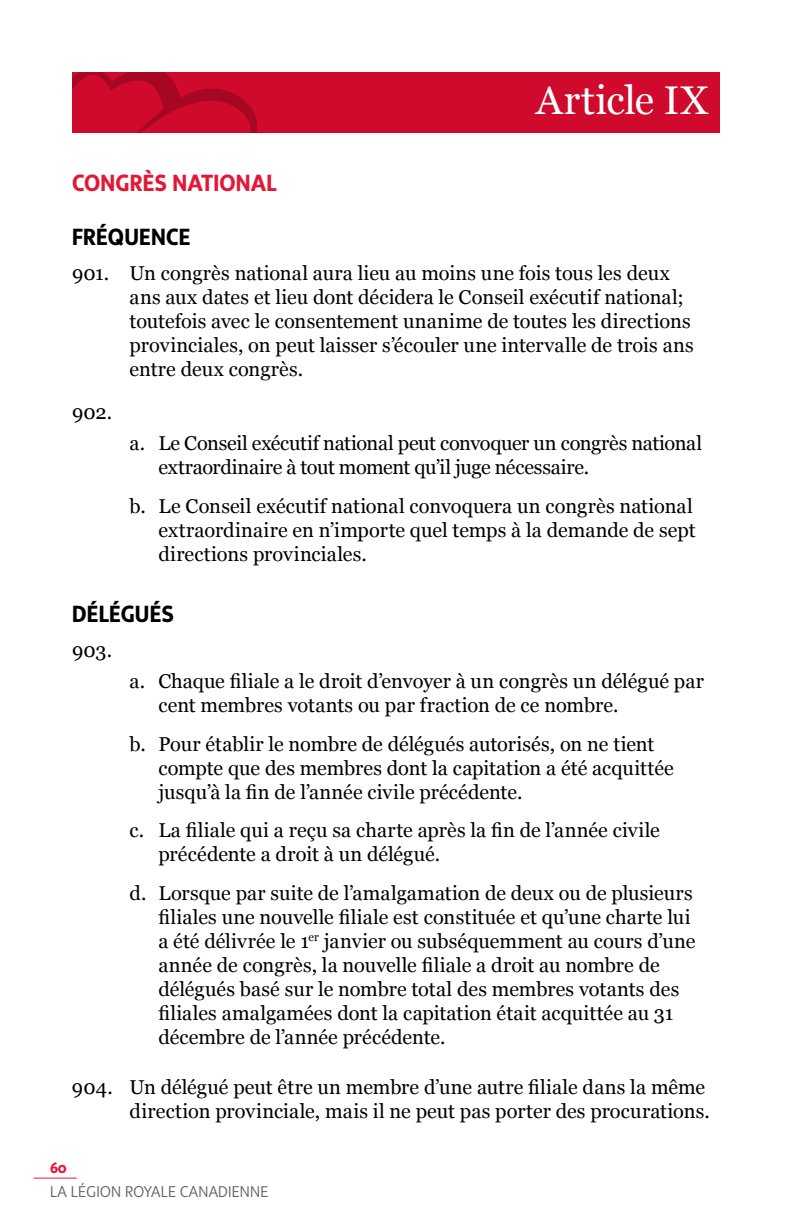
<style>
.page{position:relative;width:792px;height:1224px;background:#fff}
.page>*{position:absolute;margin:0;border:0;box-sizing:border-box;transform-origin:0 0}
.t1{font:40px "Georgia";letter-spacing:.01em;color:#fff}
.t2{font:700 24px "Sense";letter-spacing:.005em;color:#000}
.t3{font:700 24px "Sense";letter-spacing:.005em;color:#e31837}
.t4{font:20px/24px "Georgia";color:#000}
.t5{font:300 16px "Sense";letter-spacing:.015em;color:#636466}
.t6{font:700 16px "Sense";color:#e31837}
</style>
<div class="page">
<hr style="left:34px;top:1178px;width:43px;height:1px;background:#e31837">
<div style="left:72px;top:72px;width:648px;height:60px;background:#cf0a2c"></div>
<svg style="left:72px;top:72px;width:185px;height:60px"></svg>
<h1 class="t1" style="left:536px;top:71px;width:174px">Article IX</h1>
<p class="t3" style="left:72px;top:169px;width:207px">CONGRÈS NATIONAL</p>
<p class="t2" style="left:72px;top:223px;width:120px">FRÉQUENCE</p>
<p class="t4" style="left:130px;top:261px;width:566px;text-indent:-58px">901. Un congrès national aura lieu au moins une fois tous les deux ans aux dates et lieu dont décidera le Conseil exécutif national; toutefois avec le consentement unanime de toutes les directions provinciales, on peut laisser s’écouler une intervalle de trois ans entre deux congrès.</p>
<p class="t4" style="left:72px;top:399px;width:42px">902.</p>
<p class="t4" style="left:158px;top:431px;width:545px;text-indent:-29px">a. Le Conseil exécutif national peut convoquer un congrès national extraordinaire à tout moment qu’il juge nécessaire.</p>
<p class="t4" style="left:158px;top:493px;width:539px;text-indent:-29px">b. Le Conseil exécutif national convoquera un congrès national extraordinaire en n’importe quel temps à la demande de sept directions provinciales.</p>
<p class="t2" style="left:72px;top:600px;width:103px">DÉLÉGUÉS</p>
<p class="t4" style="left:72px;top:637px;width:42px">903.</p>
<p class="t4" style="left:158px;top:669px;width:547px;text-indent:-29px">a. Chaque filiale a le droit d’envoyer à un congrès un délégué par cent membres votants ou par fraction de ce nombre.</p>
<p class="t4" style="left:158px;top:731px;width:517px;text-indent:-29px">b. Pour établir le nombre de délégués autorisés, on ne tient compte que des membres dont la capitation a été acquittée jusqu’à la fin de l’année civile précédente.</p>
<p class="t4" style="left:158px;top:817px;width:503px;text-indent:-29px">c. La filiale qui a reçu sa charte après la fin de l’année civile précédente a droit à un délégué.</p>
<p class="t4" style="left:158px;top:880px;width:539px;text-indent:-29px">d. Lorsque par suite de l’amalgamation de deux ou de plusieurs filiales une nouvelle filiale est constituée et qu’une charte lui a été délivrée le 1<sup>er</sup> janvier ou subséquemment au cours d’une année de congrès, la nouvelle filiale a droit au nombre de délégués basé sur le nombre total des membres votants des filiales amalgamées dont la capitation était acquittée au 31 décembre de l’année précédente.</p>
<p class="t4" style="left:72px;top:1074px;width:639px;text-align:right">904. Un délégué peut être un membre d’une autre filiale dans la même direction provinciale, mais il ne peut pas porter des procurations.</p>
<p class="t6" style="left:50px;top:1158px;width:18px">60</p>
<p class="t5" style="left:50px;top:1182px;width:220px">LA LÉGION ROYALE CANADIENNE</p>
</div>
